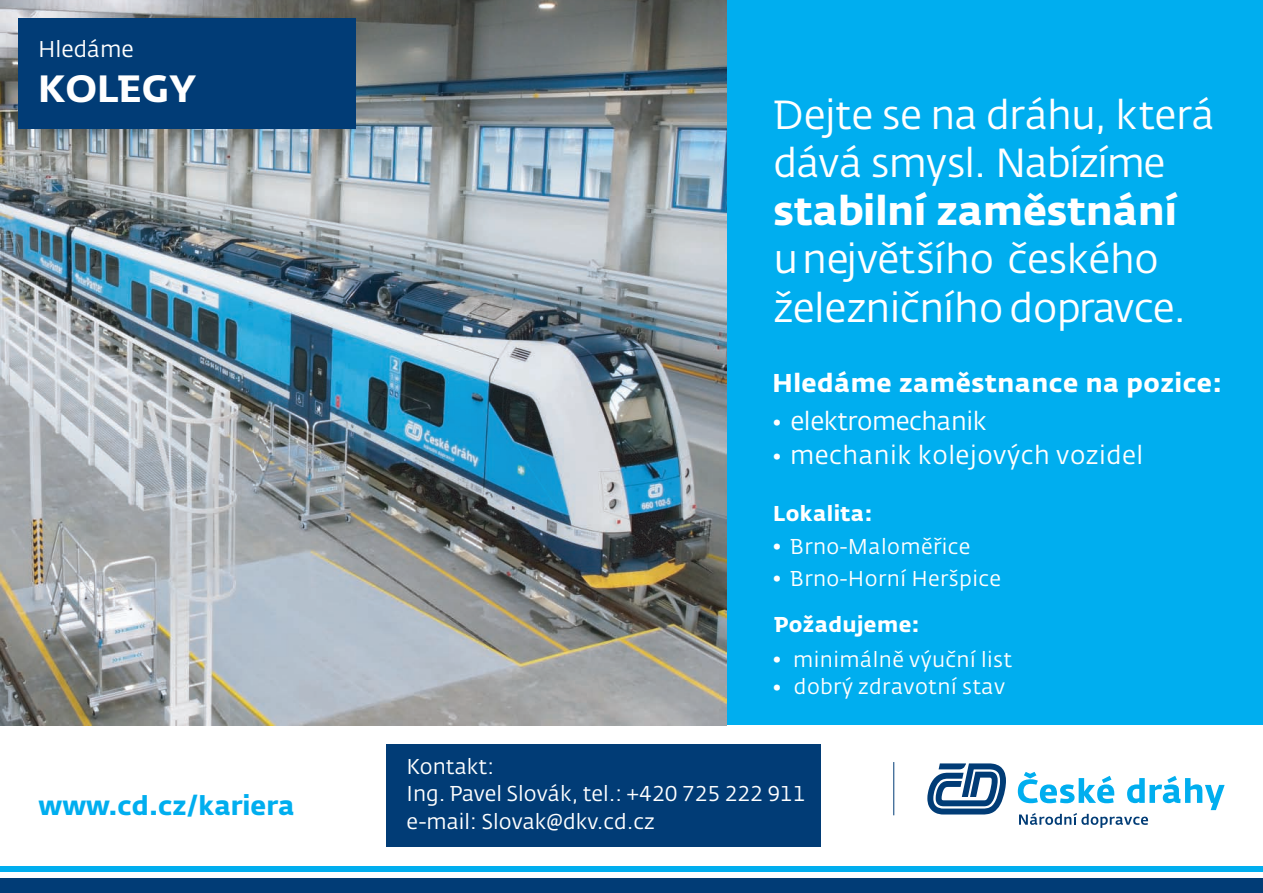
<style>
.page{position:relative;width:1263px;height:893px;background:#fff}
.page>*{position:absolute;margin:0;border:0;box-sizing:border-box;transform-origin:0 0}
.t1{font:40.2px/48.2px "CD Fedra Pro";letter-spacing:-.015em;color:#fff}
.t2{font:700 40.2px "CD Fedra Pro";color:#fff}
.t3{font:700 37.65px "CD Fedra Pro";color:#fff}
.t4{font:700 26.4px "CD Fedra Pro";color:#00aeef}
.t5{font:700 25.5px "CD Fedra Pro";letter-spacing:.02em;color:#fff}
.t6{font:25.5px "CD Fedra Pro";letter-spacing:.02em;color:#fff}
.t7{font:25.5px "CD Fedra Pro";letter-spacing:-.015em;color:#fff}
.t8{font:22.5px "CD Fedra Pro";color:#fff}
.t9{font:21.3px "CD Fedra Pro";letter-spacing:.02em;color:#fff}
.t10{font:21.3px/27.2px "CD Fedra";color:#fff}
.t11{font:700 21.3px "CD Fedra Pro";letter-spacing:.02em;color:#fff}
.s1{font-size:21px}
</style>
<div class="page">
<img style="left:0;top:0;width:727px;height:725px">
<div style="left:0;top:866px;width:1263px;height:6px;background:#00aeef"></div>
<div style="left:0;top:878px;width:1263px;height:15px;background:#013c76"></div>
<hr style="left:893px;top:762px;width:1px;height:53px;background:#013c76">
<svg style="left:927px;top:763px;width:79px;height:51px"></svg>
<svg style="left:1018px;top:772px;width:207px;height:56px"></svg>
<div style="left:727px;top:0;width:536px;height:725px;background:#00aeef"></div>
<div style="left:18px;top:18px;width:337px;height:111px;background:#013c76"></div>
<div style="left:386px;top:744px;width:434px;height:102px;background:#013c76"></div>
<p class="t8" style="left:38px;top:36px;width:97px">Hledáme</p>
<p class="t3" style="left:38px;top:65px;width:159px">KOLEGY</p>
<p class="t4" style="left:38px;top:788px;width:258px">www.cd.cz/kariera</p>
<p class="t1" style="left:774px;top:91px;width:443px">Dejte se na dráhu, která dává smysl. Nabízíme</p>
<p class="t2" style="left:774px;top:185px;width:405px">stabilní zaměstnání</p>
<p class="t1" style="left:774px;top:236px;width:414px">unejvětšího českého železničního dopravce.</p>
<p class="t5" style="left:772px;top:366px;width:451px">Hledáme zaměstnance na pozice:</p>
<p class="t7" style="left:772px;top:406px;width:216px"><span class="s1">•</span> elektromechanik</p>
<p class="t6" style="left:772px;top:441px;width:373px"><span class="s1">•</span> mechanik kolejových vozidel</p>
<p class="t11" style="left:773px;top:500px;width:101px">Lokalita:</p>
<p class="t9" style="left:772px;top:534px;width:200px"><span class="s1">•</span> Brno-Maloměřice</p>
<p class="t9" style="left:772px;top:566px;width:231px"><span class="s1">•</span> Brno-Horní Heršpice</p>
<p class="t11" style="left:775px;top:611px;width:146px">Požadujeme:</p>
<p class="t9" style="left:772px;top:647px;width:242px"><span class="s1">•</span> minimálně výuční list</p>
<p class="t9" style="left:772px;top:675px;width:235px"><span class="s1">•</span> dobrý zdravotní stav</p>
<p class="t10" style="left:406px;top:753px;width:401px">Kontakt:<br>Ing. Pavel Slovák, tel.: +420 725 222 911 e-mail: Slovak@dkv.cd.cz</p>
</div>
